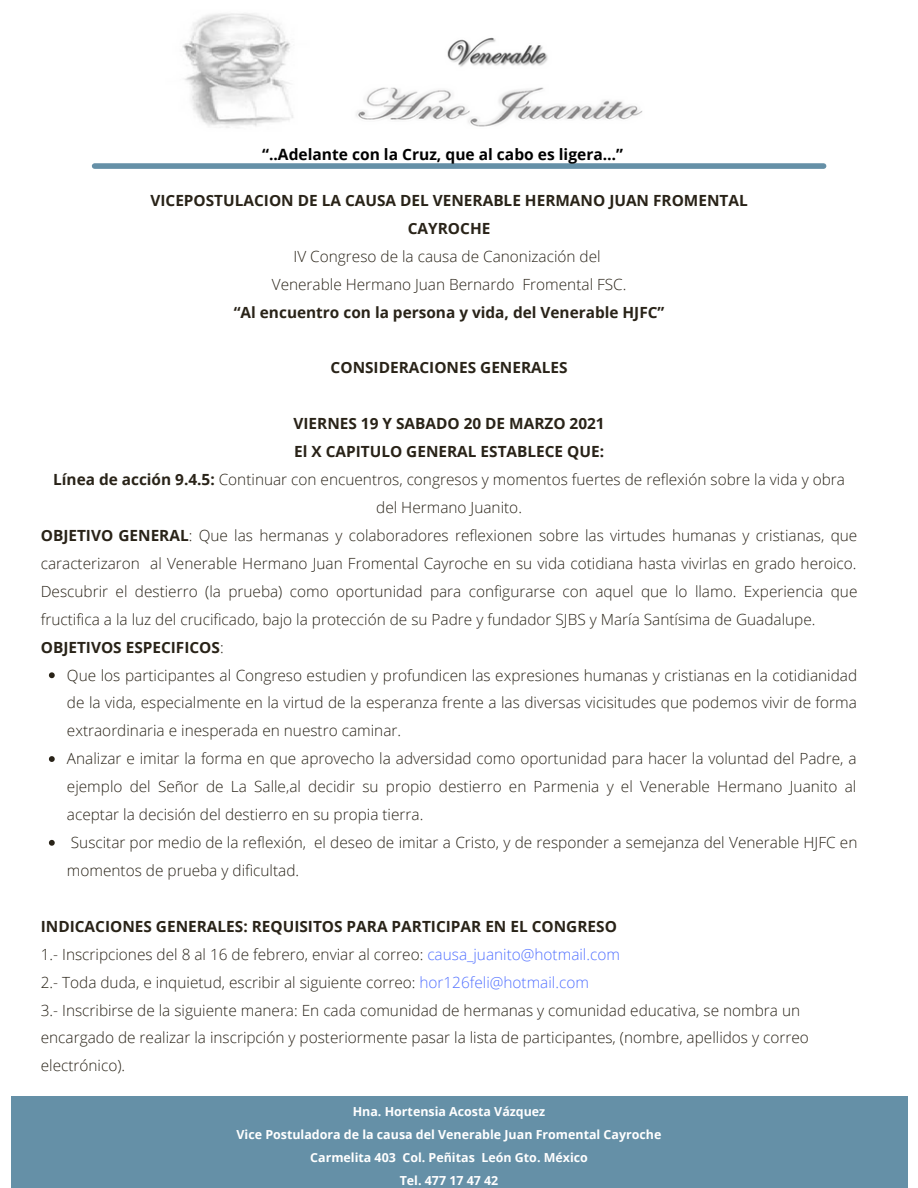
<style>
.page{position:relative;width:918px;height:1188px;background:#fff}
.page>*{position:absolute;margin:0;border:0;box-sizing:border-box;transform-origin:0 0}
.t1{font:700 15.6px "Open Sans";color:#000}
.t2{font:300 15.45px/27.9px "Open Sans";color:#292318;text-align:justify}
.t3{font:700 15.45px "Open Sans";color:#292318}
.t4{font:700 12.45px "Open Sans";color:#fff}
.s1{font-weight:700}
.s2{font-weight:300}
.s3{color:#5271ff}
</style>
<div class="page">
<div style="left:11px;top:1096px;width:896px;height:92px;background:#6590a7"></div>
<svg style="left:49px;top:672px;width:6px;height:6px"></svg>
<svg style="left:49px;top:756px;width:6px;height:6px"></svg>
<svg style="left:49px;top:840px;width:6px;height:6px"></svg>
<div style="left:95px;top:163px;width:729px;height:6px;background:#6590a7"></div>
<img style="left:182px;top:13px;width:461px;height:115px">
<p class="t1" style="left:262px;top:143px;width:362px">“..Adelante con la Cruz, que al cabo es ligera…”</p>
<p class="t3" style="left:150px;top:189px;width:599px">VICEPOSTULACION DE LA CAUSA DEL VENERABLE HERMANO JUAN FROMENTAL</p>
<p class="t3" style="left:408px;top:217px;width:84px">CAYROCHE</p>
<p class="t2" style="left:294px;top:242px;width:309px">IV Congreso de la causa de Canonización del</p>
<p class="t2" style="left:272px;top:270px;width:356px">Venerable Hermano Juan Bernardo Fromental FSC.</p>
<p class="t3" style="left:234px;top:301px;width:432px">“Al encuentro con la persona y vida, del Venerable HJFC”</p>
<p class="t3" style="left:331px;top:357px;width:238px">CONSIDERACIONES GENERALES</p>
<p class="t3" style="left:293px;top:413px;width:313px">VIERNES 19 Y SABADO 20 DE MARZO 2021</p>
<p class="t3" style="left:294px;top:441px;width:311px">El X CAPITULO GENERAL ESTABLECE QUE:</p>
<p class="t2" style="left:53px;top:465px;width:793px;text-align:center"><span class="s1">Línea de acción 9.4.5:</span> Continuar con encuentros, congresos y momentos fuertes de reflexión sobre la vida y obra del Hermano Juanito.</p>
<p class="t2" style="left:41px;top:521px;width:818px"><span class="s1">OBJETIVO GENERAL</span>: Que las hermanas y colaboradores reflexionen sobre las virtudes humanas y cristianas, que caracterizaron al Venerable Hermano Juan Fromental Cayroche en su vida cotidiana hasta vivirlas en grado heroico.<br>Descubrir el destierro (la prueba) como oportunidad para configurarse con aquel que lo llamo. Experiencia que fructifica a la luz del crucificado, bajo la protección de su Padre y fundador SJBS y María Santísima de Guadalupe.</p>
<p class="t3" style="left:41px;top:636px;width:184px">OBJETIVOS ESPECIFICOS<span class="s2">:</span></p>
<p class="t2" style="left:67px;top:661px;width:792px">Que los participantes al Congreso estudien y profundicen las expresiones humanas y cristianas en la cotidianidad de la vida, especialmente en la virtud de la esperanza frente a las diversas vicisitudes que podemos vivir de forma extraordinaria e inesperada en nuestro caminar.</p>
<p class="t2" style="left:67px;top:744px;width:791px">Analizar e imitar la forma en que aprovecho la adversidad como oportunidad para hacer la voluntad del Padre, a ejemplo del Señor de La Salle,al decidir su propio destierro en Parmenia y el Venerable Hermano Juanito al aceptar la decisión del destierro en su propia tierra.</p>
<p class="t2" style="left:67px;top:828px;width:792px">Suscitar por medio de la reflexión, el deseo de imitar a Cristo, y de responder a semejanza del Venerable HJFC en momentos de prueba y dificultad.</p>
<p class="t3" style="left:41px;top:915px;width:578px">INDICACIONES GENERALES: REQUISITOS PARA PARTICIPAR EN EL CONGRESO</p>
<p class="t2" style="left:41px;top:940px;width:581px">1.- Inscripciones del 8 al 16 de febrero, enviar al correo: <span class="s3">causa_juanito@hotmail.com</span></p>
<p class="t2" style="left:41px;top:968px;width:550px">2.- Toda duda, e inquietud, escribir al siguiente correo: <span class="s3">hor126feli@hotmail.com</span></p>
<p class="t2" style="left:41px;top:996px;width:770px;text-align:left">3.- Inscribirse de la siguiente manera: En cada comunidad de hermanas y comunidad educativa, se nombra un encargado de realizar la inscripción y posteriormente pasar la lista de participantes, (nombre, apellidos y correo electrónico).</p>
<p class="t4" style="left:353px;top:1103px;width:194px">Hna. Hortensia Acosta Vázquez</p>
<p class="t4" style="left:237px;top:1126px;width:426px">Vice Postuladora de la causa del Venerable Juan Fromental Cayroche</p>
<p class="t4" style="left:310px;top:1149px;width:279px">Carmelita 403 Col. Peñitas León Gto. México</p>
<p class="t4" style="left:400px;top:1171px;width:100px">Tel. 477 17 47 42</p>
</div>
